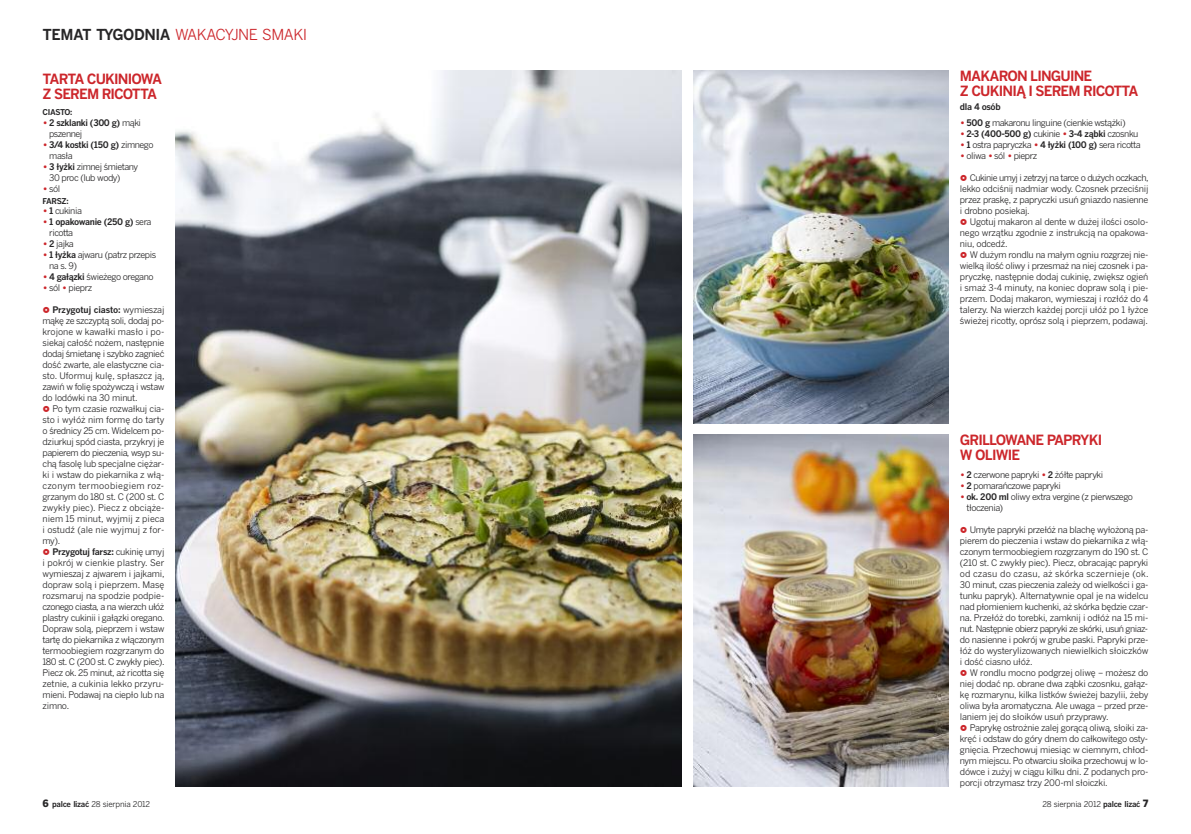
<style>
.page{position:relative;width:1191px;height:834px;background:#fff}
.page>*{position:absolute;margin:0;border:0;box-sizing:border-box;transform-origin:0 0}
.t1{font:15px "Benton Gothic Pl";letter-spacing:-.03em;color:#cc262b}
.t2{font:700 14px/15px "Benton Gothic Pl";letter-spacing:-.06em;color:#cc262b}
.t3{font:9px/11px "Benton Gothic Pl";letter-spacing:-.035em;color:#272627;text-align:justify}
.t4{font:700 9px/11px "Benton Gothic Pl";letter-spacing:-.04em;color:#272627}
.t5{font:9px "Benton Gothic Pl";letter-spacing:-.06em;color:#272627}
.t6{font:8px "Benton Gothic Pl";letter-spacing:-.03em;color:#272627}
.t7{font:700 8px "Benton Gothic Pl";letter-spacing:-.05em;color:#272627}
.s1{font-weight:700;color:#272627}
.s2{font-weight:300;font-size:12px;color:#cc262b}
.s3{font-weight:400}
.s4{font-weight:700}
.s5{font-weight:900;font-size:10px}
</style>
<div class="page">
<img style="left:176px;top:71px;width:506px;height:715px">
<img style="left:693px;top:71px;width:255px;height:352px">
<img style="left:693px;top:434px;width:255px;height:352px">
<h1 class="t1" style="left:43px;top:28px;width:266px"><span class="s1">TEMAT TYGODNIA</span> WAKACYJNE SMAKI</h1>
<h2 class="t2" style="left:43px;top:73px;width:121px">TARTA CUKINIOWA<br>Z SEREM RICOTTA</h2>
<p class="t7" style="left:43px;top:109px;width:31px">CIASTO:</p>
<p class="t4" style="left:49px;top:118px;width:93px;text-indent:-6px"><span class="s2">•</span>2 szklanki (300 g) <span class="s3">mąki pszennej</span></p>
<p class="t4" style="left:49px;top:140px;width:106px;text-indent:-7px"><span class="s2">•</span> 3/4 kostki (150 g) <span class="s3">zimnego masła</span></p>
<p class="t3" style="left:49px;top:162px;width:90px;text-indent:-7px"><span class="s2">•</span> <span class="s4">3 łyżki</span> zimnej śmietany<br>30 proc (lub wody)</p>
<p class="t3" style="left:43px;top:184px;width:19px"><span class="s2">•</span> sól</p>
<p class="t7" style="left:43px;top:197px;width:28px">FARSZ:</p>
<p class="t3" style="left:43px;top:206px;width:41px"><span class="s2">•</span> <span class="s4">1</span> cukinia</p>
<p class="t4" style="left:49px;top:217px;width:104px;text-indent:-7px"><span class="s2">•</span> 1 opakowanie (250 g) <span class="s3">sera ricotta</span></p>
<p class="t3" style="left:43px;top:239px;width:33px"><span class="s2">•</span> <span class="s4">2</span> jajka</p>
<p class="t3" style="left:49px;top:250px;width:109px;text-indent:-6px"><span class="s2">•</span> <span class="s4">1 łyżka</span> ajwaru (patrz przepis na s. 9)</p>
<p class="t3" style="left:43px;top:272px;width:113px"><span class="s2">•</span> <span class="s4">4 gałązki</span> świeżego oregano</p>
<p class="t3" style="left:43px;top:283px;width:51px"><span class="s2">•</span> sól <span class="s2">•</span> pieprz</p>
<p class="t3" style="left:43px;top:305px;width:123px;text-indent:10px"><span class="s4">Przygotuj ciasto:</span> wymieszaj mąkę ze szczyptą soli, dodaj po&shy;krojone w kawałki masło i po&shy;siekaj całość nożem, następnie dodaj śmietanę i szybko zagnieć dość zwarte, ale elastyczne cia&shy;sto. Uformuj kulę, spłaszcz ją, zawiń w folię spożywczą i wstaw do lodówki na 30 minut.</p>
<p class="t3" style="left:43px;top:404px;width:123px;text-indent:10px">Po tym czasie rozwałkuj cia&shy;sto i wyłóż nim formę do tarty o średnicy 25 cm. Widelcem po&shy;dziurkuj spód ciasta, przykryj je papierem do pieczenia, wsyp su&shy;chą fasolę lub specjalne ciężar&shy;ki i wstaw do piekarnika z włą&shy;czonym termoobiegiem roz&shy;grzanym do 180 st. C (200 st. C zwykły piec). Piecz z obciąże&shy;niem 15 minut, wyjmij z pieca i ostudź (ale nie wyjmuj z for&shy;my).</p>
<p class="t3" style="left:43px;top:547px;width:123px;text-indent:10px"><span class="s4">Przygotuj farsz:</span> cukinię umyj i pokrój w cienkie plastry. Ser wymieszaj z ajwarem i jajkami, dopraw solą i pieprzem. Masę rozsmaruj na spodzie podpie&shy;czonego ciasta, a na wierzch ułóż plastry cukinii i gałązki oregano.<br>Dopraw solą, pieprzem i wstaw tartę do piekarnika z włączonym termoobiegiem rozgrzanym do 180 st. C (200 st. C zwykły piec).<br>Piecz ok. 25 minut, aż ricotta się zetnie, a cukinia lekko przyru&shy;mieni. Podawaj na ciepło lub na zimno.</p>
<h2 class="t2" style="left:960px;top:70px;width:180px">MAKARON LINGUINE<br>Z CUKINIĄ I SEREM RICOTTA</h2>
<p class="t4" style="left:960px;top:102px;width:42px">dla 4 osób</p>
<p class="t3" style="left:960px;top:118px;width:167px"><span class="s2">•</span> <span class="s4">500 g</span> makaronu linguine (cienkie wstążki)</p>
<p class="t4" style="left:960px;top:129px;width:180px"><span class="s2">•</span>2-3 (400-500 g) <span class="s3">cukinie</span> <span class="s2">•</span>3-4 ząbki <span class="s3">czosnku</span></p>
<p class="t5" style="left:960px;top:141px;width:182px"><span class="s2">•</span> <span class="s4">1</span> ostra papryczka <span class="s2">•</span> <span class="s4">4 łyżki (100 g)</span> sera ricotta</p>
<p class="t3" style="left:960px;top:151px;width:79px"><span class="s2">•</span> oliwa <span class="s2">•</span> sól <span class="s2">•</span> pieprz</p>
<p class="t3" style="left:960px;top:173px;width:190px;text-indent:10px">Cukinie umyj i zetrzyj na tarce o dużych oczkach, lekko odciśnij nadmiar wody. Czosnek przeciśnij przez praskę, z papryczki usuń gniazdo nasienne i drobno posiekaj.</p>
<p class="t3" style="left:960px;top:217px;width:190px;text-indent:10px">Ugotuj makaron al dente w dużej ilości osolo&shy;nego wrzątku zgodnie z instrukcją na opakowa&shy;niu, odcedź.</p>
<p class="t3" style="left:960px;top:250px;width:190px;text-indent:10px">W dużym rondlu na małym ogniu rozgrzej nie&shy;wielką ilość oliwy i przesmaż na niej czosnek i pa&shy;pryczkę, następnie dodaj cukinię, zwiększ ogień i smaż 3-4 minuty, na koniec dopraw solą i pie&shy;przem. Dodaj makaron, wymieszaj i rozłóż do 4 talerzy. Na wierzch każdej porcji ułóż po 1 łyżce świeżej ricotty, oprósz solą i pieprzem, podawaj.</p>
<h2 class="t2" style="left:960px;top:433px;width:144px">GRILLOWANE PAPRYKI<br>W OLIWIE</h2>
<p class="t3" style="left:960px;top:470px;width:145px"><span class="s2">•</span> <span class="s4">2</span> czerwone papryki <span class="s2">•</span> <span class="s4">2</span> żółte papryki</p>
<p class="t3" style="left:960px;top:481px;width:103px"><span class="s2">•</span> <span class="s4">2</span> pomarańczowe papryki</p>
<p class="t3" style="left:966px;top:492px;width:168px;text-indent:-6px"><span class="s2">•</span> <span class="s4">ok. 200 ml</span> oliwy extra vergine (z pierwszego tłoczenia)</p>
<p class="t3" style="left:960px;top:525px;width:190px;text-indent:10px">Umyte papryki przełóż na blachę wyłożoną pa&shy;pierem do pieczenia i wstaw do piekarnika z włą&shy;czonym termoobiegiem rozgrzanym do 190 st. C (210 st. C zwykły piec). Piecz, obracając papryki od czasu do czasu, aż skórka sczernieje (ok.<br>30 minut, czas pieczenia zależy od wielkości i ga&shy;tunku papryk). Alternatywnie opal je na widelcu nad płomieniem kuchenki, aż skórka będzie czar&shy;na. Przełóż do torebki, zamknij i odłóż na 15 mi&shy;nut. Następnie obierz papryki ze skórki, usuń gniaz&shy;do nasienne i pokrój w grube paski. Papryki prze&shy;łóż do wysterylizowanych niewielkich słoiczków i dość ciasno ułóż.</p>
<p class="t3" style="left:960px;top:668px;width:190px;text-indent:10px">W rondlu mocno podgrzej oliwę – możesz do niej dodać np. obrane dwa ząbki czosnku, gałąz&shy;kę rozmarynu, kilka listków świeżej bazylii, żeby oliwa była aromatyczna. Ale uwaga – przed prze&shy;laniem jej do słoików usuń przyprawy.</p>
<p class="t3" style="left:960px;top:723px;width:190px;text-indent:10px">Paprykę ostrożnie zalej gorącą oliwą, słoiki za&shy;kręć i odstaw do góry dnem do całkowitego osty&shy;gnięcia. Przechowuj miesiąc w ciemnym, chłod&shy;nym miejscu. Po otwarciu słoika przechowuj w lo&shy;dówce i zużyj w ciągu kilku dni. Z podanych pro&shy;porcji otrzymasz trzy 200-ml słoiczki.</p>
<p class="t6" style="left:43px;top:801px;width:109px"><span class="s5">6</span> <span class="s4">palce lizać</span> 28 sierpnia 2012</p>
<p class="t6" style="left:1042px;top:801px;width:107px">28 sierpnia 2012 <span class="s4">palce lizać</span> <span class="s5">7</span></p>
</div>
